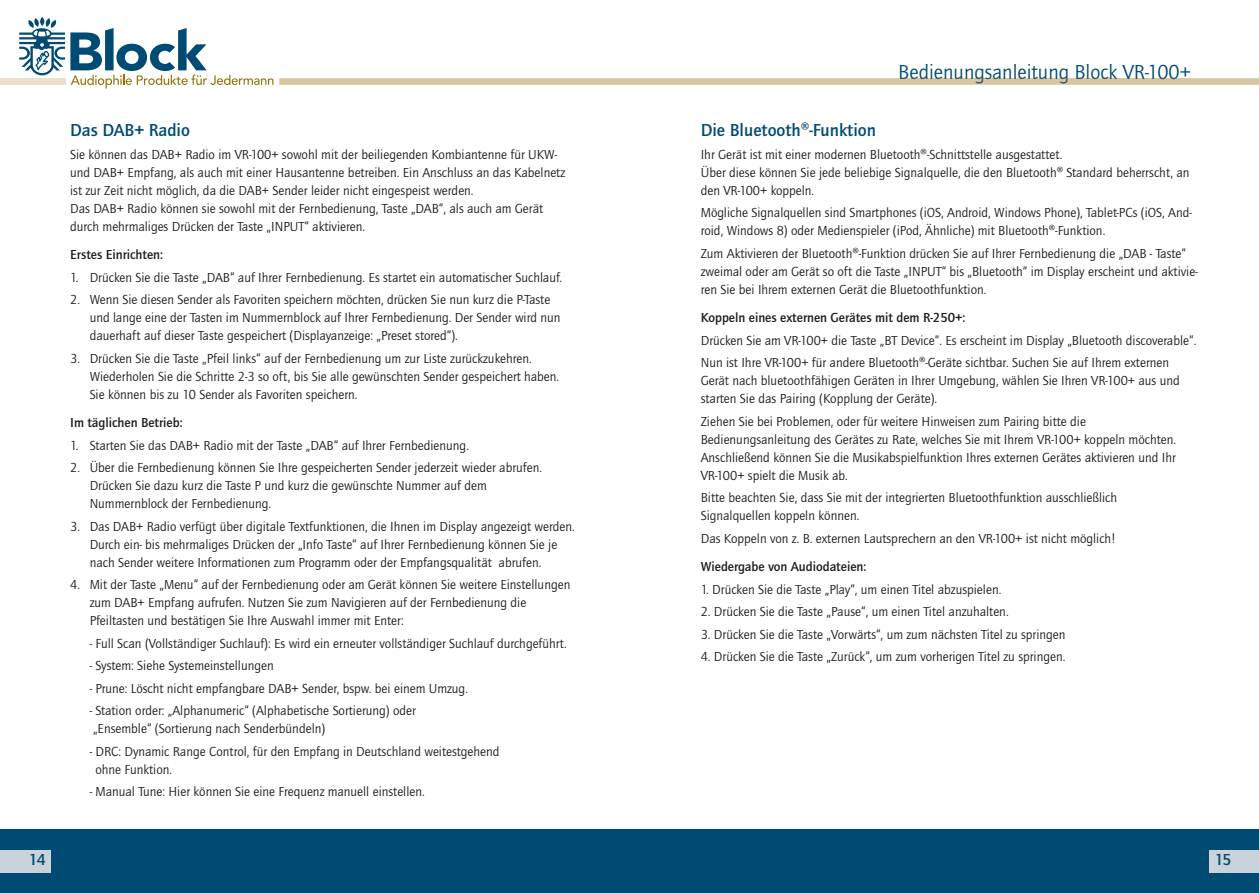
<style>
.page{position:relative;width:1259px;height:893px;background:#fff}
.page>*{position:absolute;margin:0;border:0;box-sizing:border-box;transform-origin:0 0}
.t1{font:21px "Quay Sans ITC Std";color:#004b73}
.t2{font:500 19.5px "Quay Sans ITC Std";color:#004b73}
.t3{font:500 18px "Quay Sans ITC Std";color:#004b73}
.t4{font:500 16.5px "Quay Sans ITC Std";color:#004b73}
.t5{font:13.5px/18px "Quay Sans ITC Std";color:#1d1d1b}
.t6{font:500 13.5px "Quay Sans ITC Std";color:#1d1d1b}
</style>
<div class="page">
<div style="left:0;top:829px;width:1259px;height:64px;background:#004b73"></div>
<svg style="left:19px;top:17px;width:254px;height:72px"></svg>
<div style="left:0;top:78px;width:65px;height:7px;background:#eae0cb"></div>
<div style="left:0;top:850px;width:50px;height:23px;background:#c9d3d9"></div>
<svg style="left:279px;top:78px;width:980px;height:7px;background:#d9caa8"></svg>
<div style="left:900px;top:78px;width:290px;height:6px;background:#d7c6a2"></div>
<div style="left:1209px;top:850px;width:50px;height:23px;background:#c9d3d9"></div>
<p class="t4" style="left:29px;top:850px;width:18px">14</p>
<h3 class="t3" style="left:70px;top:120px;width:121px">Das DAB+ Radio</h3>
<p class="t5" style="left:70px;top:145px;width:496px">Sie können das DAB+ Radio im VR-100+ sowohl mit der beiliegenden Kombiantenne für UKW&shy;und DAB+ Empfang, als auch mit einer Hausantenne betreiben. Ein Anschluss an das Kabelnetz ist zur Zeit nicht möglich, da die DAB+ Sender leider nicht eingespeist werden.<br>Das DAB+ Radio können sie sowohl mit der Fernbedienung, Taste „DAB“, als auch am Gerät durch mehrmaliges Drücken der Taste „INPUT“ aktivieren.</p>
<p class="t6" style="left:70px;top:247px;width:94px">Erstes Einrichten:</p>
<p class="t5" style="left:70px;top:268px;width:493px">1. Drücken Sie die Taste „DAB“ auf Ihrer Fernbedienung. Es startet ein automatischer Suchlauf.</p>
<p class="t5" style="left:90px;top:291px;width:472px;text-indent:-19px">2. Wenn Sie diesen Sender als Favoriten speichern möchten, drücken Sie nun kurz die P-Taste und lange eine der Tasten im Nummernblock auf Ihrer Fernbedienung. Der Sender wird nun dauerhaft auf dieser Taste gespeichert (Displayanzeige: „Preset stored“).</p>
<p class="t5" style="left:90px;top:349px;width:471px;text-indent:-19px">3. Drücken Sie die Taste „Pfeil links“ auf der Fernbedienung um zur Liste zurückzukehren.<br>Wiederholen Sie die Schritte 2-3 so oft, bis Sie alle gewünschten Sender gespeichert haben.<br>Sie können bis zu 10 Sender als Favoriten speichern.</p>
<p class="t6" style="left:70px;top:415px;width:114px">Im täglichen Betrieb:</p>
<p class="t5" style="left:70px;top:436px;width:400px">1. Starten Sie das DAB+ Radio mit der Taste „DAB“ auf Ihrer Fernbedienung.</p>
<p class="t5" style="left:90px;top:459px;width:454px;text-indent:-19px">2. Über die Fernbedienung können Sie Ihre gespeicherten Sender jederzeit wieder abrufen.<br>Drücken Sie dazu kurz die Taste P und kurz die gewünschte Nummer auf dem<br>Nummernblock der Fernbedienung.</p>
<p class="t5" style="left:90px;top:517px;width:486px;text-indent:-19px">3. Das DAB+ Radio verfügt über digitale Textfunktionen, die Ihnen im Display angezeigt werden.<br>Durch ein- bis mehrmaliges Drücken der „Info Taste“ auf Ihrer Fernbedienung können Sie je nach Sender weitere Informationen zum Programm oder der Empfangsqualität abrufen.</p>
<p class="t5" style="left:90px;top:576px;width:482px;text-indent:-19px">4. Mit der Taste „Menu“ auf der Fernbedienung oder am Gerät können Sie weitere Einstellungen zum DAB+ Empfang aufrufen. Nutzen Sie zum Navigieren auf der Fernbedienung die<br>Pfeiltasten und bestätigen Sie Ihre Auswahl immer mit Enter:</p>
<p class="t5" style="left:90px;top:634px;width:478px">- Full Scan (Vollständiger Suchlauf): Es wird ein erneuter vollständiger Suchlauf durchgeführt.</p>
<p class="t5" style="left:90px;top:657px;width:185px">- System: Siehe Systemeinstellungen</p>
<p class="t5" style="left:90px;top:679px;width:380px">- Prune: Löscht nicht empfangbare DAB+ Sender, bspw. bei einem Umzug.</p>
<p class="t5" style="left:90px;top:702px;width:328px">- Station order: „Alphanumeric“ (Alphabetische Sortierung) oder „Ensemble“ (Sortierung nach Senderbündeln)</p>
<p class="t5" style="left:95px;top:742px;width:406px;text-indent:-6px">- DRC: Dynamic Range Control, für den Empfang in Deutschland weitestgehend ohne Funktion.</p>
<p class="t5" style="left:90px;top:783px;width:337px">- Manual Tune: Hier können Sie eine Frequenz manuell einstellen.</p>
<h1 class="t1" style="left:898px;top:60px;width:294px">Bedienungsanleitung Block VR-100+</h1>
<h3 class="t3" style="left:701px;top:120px;width:177px">Die Bluetooth®-Funktion</h3>
<p class="t5" style="left:701px;top:145px;width:490px">Ihr Gerät ist mit einer modernen Bluetooth®-Schnittstelle ausgestattet.<br>Über diese können Sie jede beliebige Signalquelle, die den Bluetooth® Standard beherrscht, an den VR-100+ koppeln.</p>
<p class="t5" style="left:701px;top:204px;width:492px">Mögliche Signalquellen sind Smartphones (iOS, Android, Windows Phone), Tablet-PCs (iOS, And&shy;roid, Windows 8) oder Medienspieler (iPod, Ähnliche) mit Bluetooth®-Funktion.</p>
<p class="t5" style="left:701px;top:244px;width:498px">Zum Aktivieren der Bluetooth®-Funktion drücken Sie auf Ihrer Fernbedienung die „DAB - Taste“ zweimal oder am Gerät so oft die Taste „INPUT“ bis „Bluetooth“ im Display erscheint und aktivie&shy;ren Sie bei Ihrem externen Gerät die Bluetoothfunktion.</p>
<p class="t6" style="left:701px;top:310px;width:266px">Koppeln eines externen Gerätes mit dem R-250+:</p>
<p class="t5" style="left:701px;top:329px;width:497px;line-height:22.5px">Drücken Sie am VR-100+ die Taste „BT Device“. Es erscheint im Display „Bluetooth discoverable“.<br>Nun ist Ihre VR-100+ für andere Bluetooth®-Geräte sichtbar. Suchen Sie auf Ihrem externen</p>
<p class="t5" style="left:701px;top:372px;width:480px">Gerät nach bluetoothfähigen Geräten in Ihrer Umgebung, wählen Sie Ihren VR-100+ aus und starten Sie das Pairing (Kopplung der Geräte).</p>
<p class="t5" style="left:701px;top:412px;width:477px">Ziehen Sie bei Problemen, oder für weitere Hinweisen zum Pairing bitte die Bedienungsanleitung des Gerätes zu Rate, welches Sie mit Ihrem VR-100+ koppeln möchten.<br>Anschließend können Sie die Musikabspielfunktion Ihres externen Gerätes aktivieren und Ihr VR-100+ spielt die Musik ab.</p>
<p class="t5" style="left:701px;top:489px;width:418px">Bitte beachten Sie, dass Sie mit der integrierten Bluetoothfunktion ausschließlich<br>Signalquellen koppeln können.</p>
<p class="t5" style="left:701px;top:529px;width:417px">Das Koppeln von z. B. externen Lautsprechern an den VR-100+ ist nicht möglich!</p>
<p class="t6" style="left:701px;top:559px;width:167px">Wiedergabe von Audiodateien:</p>
<p class="t5" style="left:701px;top:580px;width:302px">1. Drücken Sie die Taste „Play“, um einen Titel abzuspielen.</p>
<p class="t5" style="left:701px;top:603px;width:309px">2. Drücken Sie die Taste „Pause“, um einen Titel anzuhalten.</p>
<p class="t5" style="left:701px;top:625px;width:366px">3. Drücken Sie die Taste „Vorwärts“, um zum nächsten Titel zu springen</p>
<p class="t5" style="left:701px;top:648px;width:366px">4. Drücken Sie die Taste „Zurück“, um zum vorherigen Titel zu springen.</p>
<p class="t4" style="left:1214px;top:850px;width:18px">15</p>
<h2 class="t2" style="left:1214px;top:850px;width:27px">xxx</h2>
</div>
